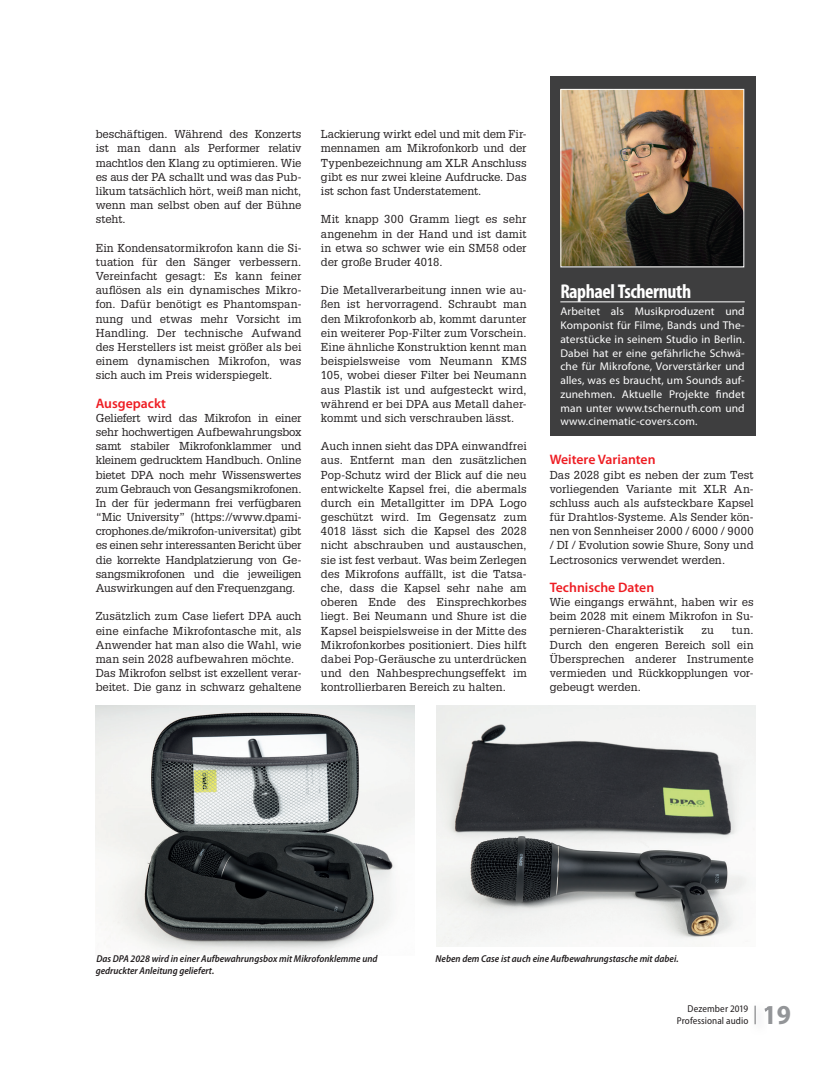
<style>
.page{position:relative;width:837px;height:1074px;background:#fff}
.page>*{position:absolute;margin:0;border:0;box-sizing:border-box;transform-origin:0 0}
.t1{font:700 semi-condensed 27.5px "Myriad Pro";color:#939598}
.t2{font:700 condensed 20px "Myriad Pro";letter-spacing:-.02em;color:#fff}
.t3{font:600 13.75px "Myriad Pro";color:#ee1d23}
.t4{font:11.25px/14.1px "Glypha LT Std";color:#231f20;text-align:justify}
.t5{font:11.25px/13.8px "Myriad Pro";letter-spacing:.01em;color:#fff;text-align:justify}
.t6{font:italic 600 semi-condensed 10px/12.5px "Myriad Pro";color:#231f20}
.t7{font:semi-condensed 10px/11.9px "Myriad Pro";letter-spacing:.005em;color:#231f20;text-align:right}
</style>
<div class="page">
<img style="left:754px;top:1005px;width:2px;height:20px">
<svg style="left:754px;top:1005px;width:1px;height:19px"></svg>
<img style="left:96px;top:705px;width:319px;height:249px">
<img style="left:436px;top:705px;width:319px;height:241px">
<div style="left:549px;top:77px;width:206px;height:359px;background:#3e3e3f"></div>
<hr style="left:560px;top:301px;width:184px;height:1px;background:#fff">
<img style="left:562px;top:91px;width:180px;height:174px">
<div style="left:560px;top:89px;width:184px;height:178px;border:1px solid #fff"></div>
<p class="t4" style="left:96px;top:127px;width:207px">beschäftigen. Während des Konzerts ist man dann als Performer relativ machtlos den Klang zu optimieren. Wie es aus der PA schallt und was das Pub&shy;likum tatsächlich hört, weiß man nicht, wenn man selbst oben auf der Bühne steht.</p>
<p class="t4" style="left:96px;top:240px;width:207px">Ein Kondensatormikrofon kann die Si&shy;tuation für den Sänger verbessern.<br>Vereinfacht gesagt: Es kann feiner auflösen als ein dynamisches Mikro&shy;fon. Dafür benötigt es Phantomspan&shy;nung und etwas mehr Vorsicht im Handling. Der technische Aufwand des Herstellers ist meist größer als bei einem dynamischen Mikrofon, was sich auch im Preis widerspiegelt.</p>
<p class="t3" style="left:96px;top:394px;width:72px">Ausgepackt</p>
<p class="t4" style="left:96px;top:410px;width:207px">Geliefert wird das Mikrofon in einer sehr hochwertigen Aufbewahrungsbox samt stabiler Mikrofonklammer und kleinem gedrucktem Handbuch. Online bietet DPA noch mehr Wissenswertes zum Gebrauch von Gesangsmikrofonen.<br>In der für jedermann frei verfügbaren “Mic University” (https://www.dpami&shy;crophones.de/mikrofon-universitat) gibt es einen sehr interessanten Bericht über die korrekte Handplatzierung von Ge&shy;sangsmikrofonen und die jeweiligen Auswirkungen auf den Frequenzgang.</p>
<p class="t4" style="left:96px;top:609px;width:207px;text-align:left">Zusätzlich zum Case liefert DPA auch eine einfache Mikrofontasche mit, als Anwender hat man also die Wahl, wie man sein 2028 aufbewahren möchte.<br>Das Mikrofon selbst ist exzellent verar&shy;beitet. Die ganz in schwarz gehaltene</p>
<p class="t4" style="left:321px;top:127px;width:207px">Lackierung wirkt edel und mit dem Fir&shy;mennamen am Mikrofonkorb und der Typenbezeichnung am XLR Anschluss gibt es nur zwei kleine Aufdrucke. Das ist schon fast Understatement.</p>
<p class="t4" style="left:321px;top:212px;width:207px">Mit knapp 300 Gramm liegt es sehr angenehm in der Hand und ist damit in etwa so schwer wie ein SM58 oder der große Bruder 4018.</p>
<p class="t4" style="left:321px;top:283px;width:207px">Die Metallverarbeitung innen wie au&shy;ßen ist hervorragend. Schraubt man den Mikrofonkorb ab, kommt darunter ein weiterer Pop-Filter zum Vorschein.<br>Eine ähnliche Konstruktion kennt man beispielsweise vom Neumann KMS 105, wobei dieser Filter bei Neumann aus Plastik ist und aufgesteckt wird, während er bei DPA aus Metall daher&shy;kommt und sich verschrauben lässt.</p>
<p class="t4" style="left:321px;top:439px;width:207px">Auch innen sieht das DPA einwandfrei aus. Entfernt man den zusätzlichen Pop-Schutz wird der Blick auf die neu entwickelte Kapsel frei, die abermals durch ein Metallgitter im DPA Logo geschützt wird. Im Gegensatz zum 4018 lässt sich die Kapsel des 2028 nicht abschrauben und austauschen, sie ist fest verbaut. Was beim Zerlegen des Mikrofons auffällt, ist die Tatsa&shy;che, dass die Kapsel sehr nahe am oberen Ende des Einsprechkorbes liegt. Bei Neumann und Shure ist die Kapsel beispielsweise in der Mitte des Mikrofonkorbes positioniert. Dies hilft dabei Pop-Geräusche zu unterdrücken und den Nahbesprechungseffekt im kontrollierbaren Bereich zu halten.</p>
<h2 class="t2" style="left:560px;top:279px;width:132px">Raphael Tschernuth</h2>
<p class="t5" style="left:560px;top:304px;width:186px">Arbeitet als Musikproduzent und Komponist für Filme, Bands und The&shy;aterstücke in seinem Studio in Berlin.<br>Dabei hat er eine gefährliche Schwä&shy;che für Mikrofone, Vorverstärker und alles, was es braucht, um Sounds auf&shy;zunehmen. Aktuelle Projekte ndet man unter www.tschernuth.com und www.cinematic-covers.com.</p>
<p class="t3" style="left:549px;top:451px;width:107px">Weitere Varianten</p>
<p class="t4" style="left:549px;top:467px;width:205px">Das 2028 gibt es neben der zum Test vorliegenden Variante mit XLR An&shy;schluss auch als aufsteckbare Kapsel für Drahtlos-Systeme. Als Sender kön&shy;nen von Sennheiser 2000 / 6000 / 9000 / DI / Evolution sowie Shure, Sony und Lectrosonics verwendet werden.</p>
<p class="t3" style="left:549px;top:578px;width:106px">Technische Daten</p>
<p class="t4" style="left:549px;top:595px;width:205px">Wie eingangs erwähnt, haben wir es beim 2028 mit einem Mikrofon in Su&shy;pernieren-Charakteristik</p>
<p class="t4" style="left:549px;top:623px;width:205px;text-indent:182px">tun.<br>Durch den engeren Bereich soll ein Übersprechen anderer Instrumente vermieden und Rückkopplungen vor&shy;gebeugt werden.</p>
<p class="t4" style="left:701px;top:623px;width:14px">zu</p>
<p class="t6" style="left:96px;top:952px;width:283px">Das DPA 2028 wird in einer Aufbewahrungsbox mit Mikrofonklemme und gedruckter Anleitung geliefert.</p>
<p class="t6" style="left:435px;top:952px;width:244px">Neben dem Case ist auch eine Aufbewahrungstasche mit dabei.</p>
<p class="t7" style="left:676px;top:1003px;width:73px">Dezember 2019<br>Professional audio</p>
<h1 class="t1" style="left:762px;top:1000px;width:30px">19</h1>
</div>
